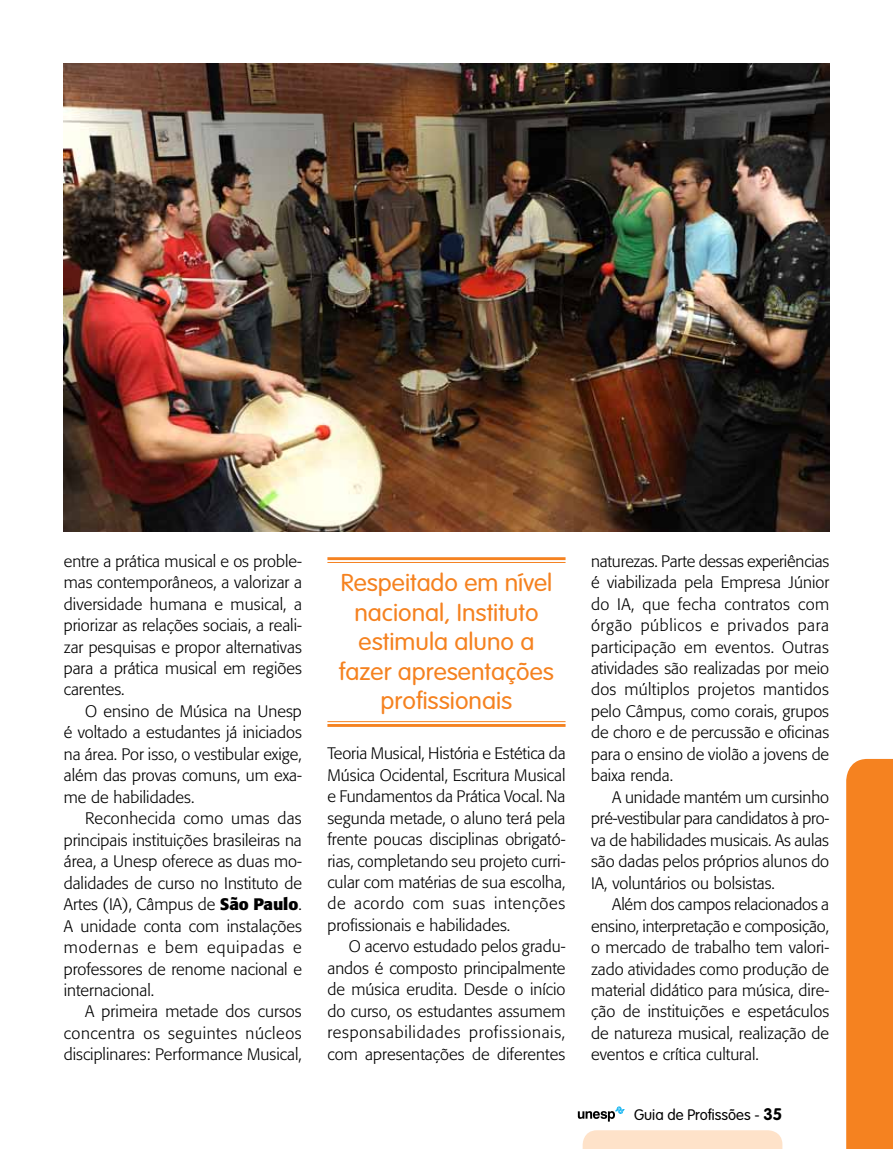
<style>
.page{position:relative;width:893px;height:1149px;background:#fff}
.page>*{position:absolute;margin:0;border:0;box-sizing:border-box;transform-origin:0 0}
.t1{font:300 24px/29.4px "VAG Rounded";color:#f58220;text-align:center;scale:1.05 1}
.t2{font:300 16.5px/21.5px "Formata";color:#000;text-align:justify}
.t3{font:300 15px "VAG Rounded";color:#000}
.s1{font-weight:700}
.s2{font-weight:700;font-size:16.5px}
</style>
<div class="page">
<svg style="left:583px;top:1130px;width:199px;height:18px;background:#fee2ca"></svg>
<svg style="left:578px;top:1106px;width:47px;height:15px"></svg>
<div style="left:846px;top:758px;width:47px;height:390px;background:#f58220"></div>
<hr style="left:327px;top:557px;width:239px;height:3px;background:#f58220">
<hr style="left:327px;top:562px;width:239px;height:1px;background:#f58220">
<hr style="left:327px;top:721px;width:239px;height:1px;background:#f58220">
<hr style="left:327px;top:723px;width:239px;height:3px;background:#f58220">
<img style="left:64px;top:64px;width:765px;height:467px">
<p class="t2" style="left:64px;top:550px;width:240px">entre a prática musical e os proble&shy;mas contemporâneos, a valorizar a diversidade humana e musical, a priorizar as relações sociais, a reali&shy;zar pesquisas e propor alternativas para a prática musical em regiões carentes.</p>
<p class="t2" style="left:64px;top:700px;width:240px;text-indent:21px">O ensino de Música na Unesp é voltado a estudantes já iniciados na área. Por isso, o vestibular exige, além das provas comuns, um exa&shy;me de habilidades.</p>
<p class="t2" style="left:64px;top:807px;width:240px;text-indent:21px">Reconhecida como umas das principais instituições brasileiras na área, a Unesp oferece as duas mo&shy;dalidades de curso no Instituto de Artes (IA), Câmpus de <span class="s1">São Paulo</span>.<br>A unidade conta com instalações modernas e bem equipadas e professores de renome nacional e internacional.</p>
<p class="t2" style="left:64px;top:1000px;width:240px;text-indent:21px">A primeira metade dos cursos concentra os seguintes núcleos disciplinares: Performance Musical,</p>
<h1 class="t1" style="left:339px;top:568px;width:206px">Respeitado em nível nacional, Instituto estimula aluno a fazer apresentações profissionais</h1>
<p class="t2" style="left:327px;top:742px;width:240px">Teoria Musical, História e Estética da Música Ocidental, Escritura Musical e Fundamentos da Prática Vocal. Na segunda metade, o aluno terá pela frente poucas disciplinas obrigató&shy;rias, completando seu projeto curri&shy;cular com matérias de sua escolha, de acordo com suas intenções profissionais e habilidades.</p>
<p class="t2" style="left:327px;top:935px;width:240px;text-indent:21px">O acervo estudado pelos gradu&shy;andos é composto principalmente de música erudita. Desde o início do curso, os estudantes assumem responsabilidades profissionais, com apresentações de diferentes</p>
<p class="t2" style="left:591px;top:550px;width:240px">naturezas. Parte dessas experiências é viabilizada pela Empresa Júnior do IA, que fecha contratos com órgão públicos e privados para participação em eventos. Outras atividades são realizadas por meio dos múltiplos projetos mantidos pelo Câmpus, como corais, grupos de choro e de percussão e oficinas para o ensino de violão a jovens de baixa renda.</p>
<p class="t2" style="left:591px;top:786px;width:240px;text-indent:21px">A unidade mantém um cursinho pré-vestibular para candidatos à pro&shy;va de habilidades musicais. As aulas são dadas pelos próprios alunos do IA, voluntários ou bolsistas.</p>
<p class="t2" style="left:591px;top:893px;width:240px;text-indent:21px">Além dos campos relacionados a ensino, interpretação e composição, o mercado de trabalho tem valori&shy;zado atividades como produção de material didático para música, dire&shy;ção de instituições e espetáculos de natureza musical, realização de eventos e crítica cultural.</p>
<p class="t3" style="left:634px;top:1105px;width:150px">Guia de Profissões - <span class="s2">35</span></p>
</div>
